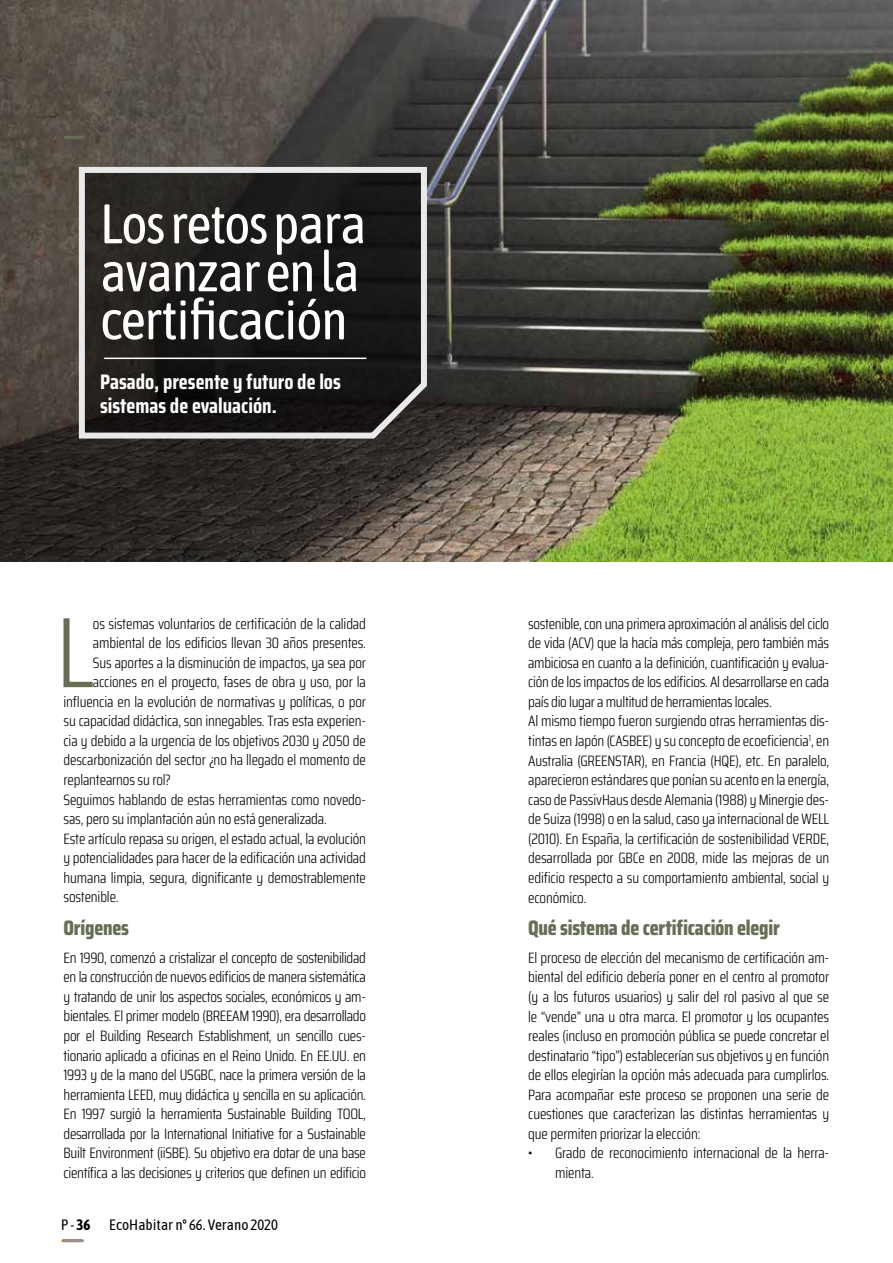
<style>
.page{position:relative;width:893px;height:1263px;background:#fff}
.page>*{position:absolute;margin:0;border:0;box-sizing:border-box;transform-origin:0 0}
.t1{font:300 100.05px "Saira Condensed";color:#666e55}
.t2{font:55.5px/48px "Asap Condensed";letter-spacing:-.03em;color:#fff}
.t3{font:700 21px/24px "Saira Condensed";color:#fff}
.t4{font:800 21px "Saira Condensed";letter-spacing:-.01em;color:#666e55}
.t5{font:300 15px/19.5px "Saira Condensed";letter-spacing:-.01em;color:#000;text-align:justify}
.t6{font:15px "Asap Condensed";color:#000}
.s1{font-weight:700}
</style>
<div class="page">
<img style="left:0;top:0;width:893px;height:561px">
<svg style="left:76px;top:164px;width:354px;height:278px"></svg>
<hr style="left:104px;top:358px;width:262px;height:1px;background:#fff">
<hr style="left:63px;top:1239px;width:18px;height:3px;background:#d87e00">
<hr style="left:65px;top:136px;width:18px;height:3px;background:#666e55">
<hr style="left:64px;top:1239px;width:19px;height:3px;background:#978c92">
<h2 class="t2" style="left:100px;top:198px;width:268px">Los retos para avanzar en la certificación</h2>
<h3 class="t3" style="left:100px;top:369px;width:242px">Pasado, presente y futuro de los sistemas de evaluación.</h3>
<h1 class="t1" style="left:56px;top:578px;width:39px">L</h1>
<p class="t5" style="left:93px;top:613px;width:275px">os sistemas voluntarios de certificación de la calidad</p>
<p class="t5" style="left:93px;top:633px;width:275px">ambiental de los edificios llevan 30 años presentes.</p>
<p class="t5" style="left:93px;top:652px;width:275px">Sus aportes a la disminución de impactos, ya sea por</p>
<p class="t5" style="left:93px;top:672px;width:275px">acciones en el proyecto, fases de obra y uso, por la</p>
<p class="t5" style="left:64px;top:691px;width:304px">influencia en la evolución de normativas y políticas, o por</p>
<p class="t5" style="left:64px;top:711px;width:304px">su capacidad didáctica, son innegables. Tras esta experien-</p>
<p class="t5" style="left:64px;top:730px;width:304px">cia y debido a la urgencia de los objetivos 2030 y 2050 de</p>
<p class="t5" style="left:64px;top:750px;width:304px">descarbonización del sector ¿no ha llegado el momento de</p>
<p class="t5" style="left:64px;top:770px;width:109px">replantearnos su rol?</p>
<p class="t5" style="left:64px;top:789px;width:304px">Seguimos hablando de estas herramientas como novedo-</p>
<p class="t5" style="left:64px;top:809px;width:265px">sas, pero su implantación aún no está generalizada.</p>
<p class="t5" style="left:64px;top:828px;width:304px">Este artículo repasa su origen, el estado actual, la evolución</p>
<p class="t5" style="left:64px;top:848px;width:304px">y potencialidades para hacer de la edificación una actividad</p>
<p class="t5" style="left:64px;top:867px;width:304px">humana limpia, segura, dignificante y demostrablemente</p>
<p class="t5" style="left:64px;top:887px;width:57px">sostenible.</p>
<h3 class="t4" style="left:64px;top:911px;width:67px">Orígenes</h3>
<p class="t5" style="left:64px;top:947px;width:304px">En 1990, comenzó a cristalizar el concepto de sostenibilidad en la construcción de nuevos edificios de manera sistemática y tratando de unir los aspectos sociales, económicos y am&shy;bientales. El primer modelo (BREEAM 1990), era desarrollado por el Building Research Establishment, un sencillo cues&shy;tionario aplicado a oficinas en el Reino Unido. En EE.UU. en 1993 y de la mano del USGBC, nace la primera versión de la herramienta LEED, muy didáctica y sencilla en su aplicación.<br>En 1997 surgió la herramienta Sustainable Building TOOL, desarrollada por la International Initiative for a Sustainable Built Environment (iiSBE). Su objetivo era dotar de una base científica a las decisiones y criterios que definen un edificio</p>
<p class="t6" style="left:61px;top:1215px;width:30px">P - <span class="s1">36</span></p>
<p class="t6" style="left:109px;top:1215px;width:170px">EcoHabitar nº 66. Verano 2020</p>
<p class="t5" style="left:528px;top:613px;width:302px;text-align:left">sostenible, con una primera aproximación al análisis del ciclo de vida (ACV) que la hacía más compleja, pero también más ambiciosa en cuanto a la definición, cuantificación y evalua&shy;ción de los impactos de los edificios. Al desarrollarse en cada país dio lugar a multitud de herramientas locales.<br>Al mismo tiempo fueron surgiendo otras herramientas dis&shy;tintas en Japón (CASBEE) y su concepto de ecoeficiencia<sup>1</sup>, en Australia (GREENSTAR), en Francia (HQE), etc. En paralelo, aparecieron estándares que ponían su acento en la energía, caso de PassivHaus desde Alemania (1988) y Minergie des&shy;de Suiza (1998) o en la salud, caso ya internacional de WELL (2010). En España, la certificación de sostenibilidad VERDE, desarrollada por GBCe en 2008, mide las mejoras de un edificio respecto a su comportamiento ambiental, social y económico.</p>
<h3 class="t4" style="left:528px;top:911px;width:253px">Qué sistema de certificación elegir</h3>
<p class="t5" style="left:528px;top:947px;width:302px">El proceso de elección del mecanismo de certificación am&shy;biental del edificio debería poner en el centro al promotor (y a los futuros usuarios) y salir del rol pasivo al que se le “vende” una u otra marca. El promotor y los ocupantes reales (incluso en promoción pública se puede concretar el destinatario “tipo”) establecerían sus objetivos y en función de ellos elegirían la opción más adecuada para cumplirlos.<br>Para acompañar este proceso se proponen una serie de cuestiones que caracterizan las distintas herramientas y que permiten priorizar la elección:</p>
<p class="t5" style="left:555px;top:1143px;width:275px;text-indent:-27px">• Grado de reconocimiento internacional de la herra&shy;mienta.</p>
</div>
